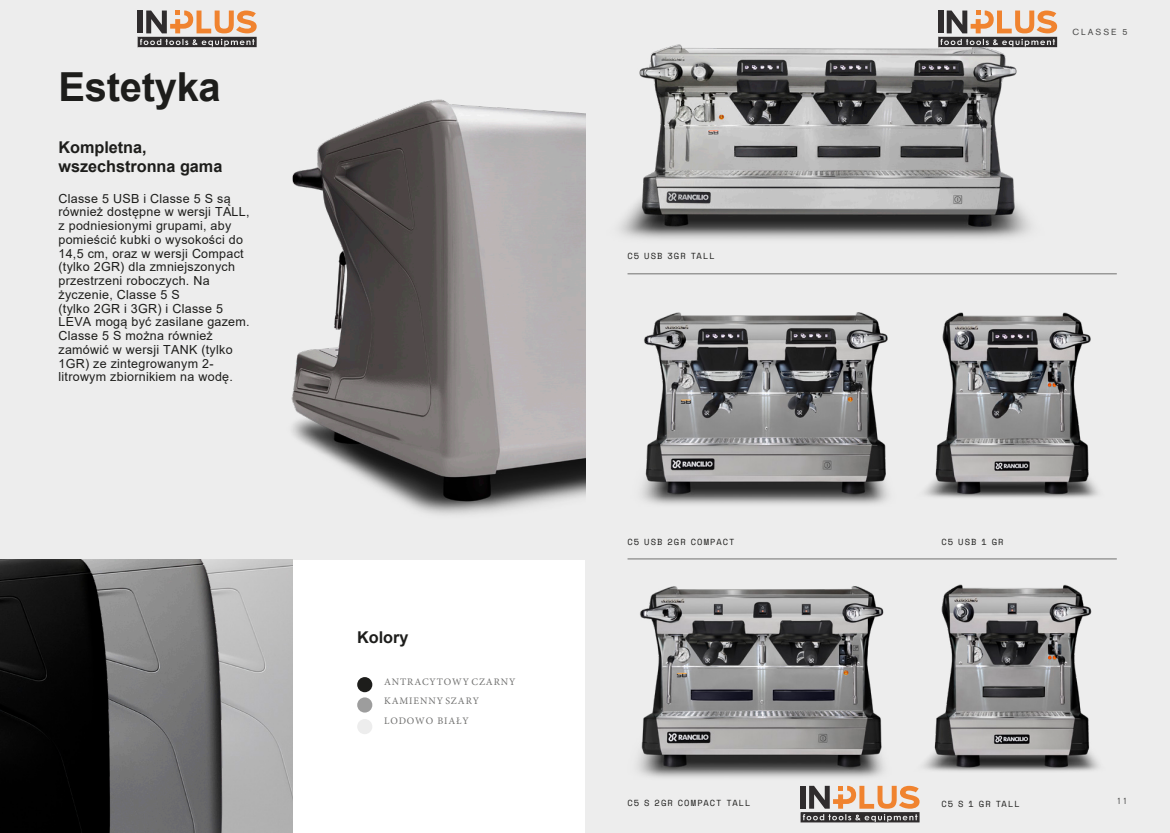
<style>
.page{position:relative;width:1170px;height:833px;background:#fff}
.page>*{position:absolute;margin:0;border:0;box-sizing:border-box;transform-origin:0 0}
.Titles{font:700 40px "Arial";letter-spacing:-.01em;color:#1d1d1b}
.Sub_headings3{font:700 16.25px/19.5px "Arial";color:#1d1d1b}
.Body_Copy{font:12.5px/13.8px "Arial";letter-spacing:.02em;color:#1d1d1b}
.highlights{font:10px/19.6px "Minion Pro";letter-spacing:.085em;color:#70706f}
.mono{font:8.75px "Space Mono";letter-spacing:.125em;color:#1d1d1b}
.Details{font:8.75px "Akzidenz Grotesk BQ";letter-spacing:.23em;color:#4b4b4a}
.Details-2{font:300 8.75px "Akzidenz Grotesk BQ";color:#1d1d1b}
</style>
<div class="page">
<div style="left:0;top:0;width:585px;height:559px;background:#ededed"></div>
<div style="left:585px;top:0;width:584px;height:833px;background:#ededed"></div>
<img style="left:619px;top:44px;width:438px;height:195px">
<img style="left:637px;top:586px;width:247px;height:192px">
<img style="left:910px;top:558px;width:207px;height:213px">
<img style="left:641px;top:312px;width:248px;height:193px">
<img style="left:924px;top:312px;width:174px;height:186px">
<hr style="left:627px;top:559px;width:489px;height:1px;background:#70706f">
<hr style="left:627px;top:274px;width:489px;height:1px;background:#70706f">
<img style="left:276px;top:559px;width:16px;height:274px">
<img style="left:140px;top:559px;width:136px;height:274px">
<img style="left:0;top:559px;width:140px;height:274px">
<div style="left:357px;top:677px;width:15px;height:15px;background:#1d1d1b;border-radius:50%"></div>
<div style="left:357px;top:697px;width:15px;height:15px;background:#9d9d9d;border-radius:50%"></div>
<div style="left:357px;top:719px;width:15px;height:15px;background:#ededed;border-radius:50%"></div>
<img style="left:174px;top:10px;width:411px;height:505px">
<svg style="left:800px;top:786px;width:119px;height:36px"></svg>
<svg style="left:938px;top:11px;width:119px;height:36px"></svg>
<svg style="left:138px;top:11px;width:119px;height:36px"></svg>
<p class="Titles" style="left:58px;top:59px;width:164px">Estetyka</p>
<p class="Sub_headings3" style="left:58px;top:138px;width:165px">Kompletna, wszechstronna gama</p>
<p class="Body_Copy" style="left:58px;top:191px;width:193px">Classe 5 USB i Classe 5 S są również dostępne w wersji TALL, z podniesionymi grupami, aby pomieścić kubki o wysokości do<br>14,5 cm, oraz w wersji Compact (tylko 2GR) dla zmniejszonych przestrzeni roboczych. Na życzenie, Classe 5 S<br>(tylko 2GR i 3GR) i Classe 5<br>LEVA mogą być zasilane gazem.<br>Classe 5 S można również zamówić w wersji TANK (tylko<br>1GR) ze zintegrowanym 2- litrowym zbiornikiem na wodę.</p>
<p class="Sub_headings3" style="left:357px;top:628px;width:53px">Kolory</p>
<p class="highlights" style="left:384px;top:672px;width:133px">ANTRACYTOWY CZARNY<br>KAMIENNY SZARY<br>LODOWO BIAŁY</p>
<p class="mono" style="left:627px;top:249px;width:89px">C5 USB 3GR TALL</p>
<p class="Details" style="left:1072px;top:26px;width:57px">CLASSE 5</p>
<p class="mono" style="left:627px;top:535px;width:108px">C5 USB 2GR COMPACT</p>
<p class="mono" style="left:941px;top:535px;width:64px">C5 USB 1 GR</p>
<p class="mono" style="left:627px;top:796px;width:124px">C5 S 2GR COMPACT TALL</p>
<p class="mono" style="left:941px;top:798px;width:80px">C5 S 1 GR TALL</p>
<p class="Details-2" style="left:1116px;top:796px;width:12px">11</p>
</div>
